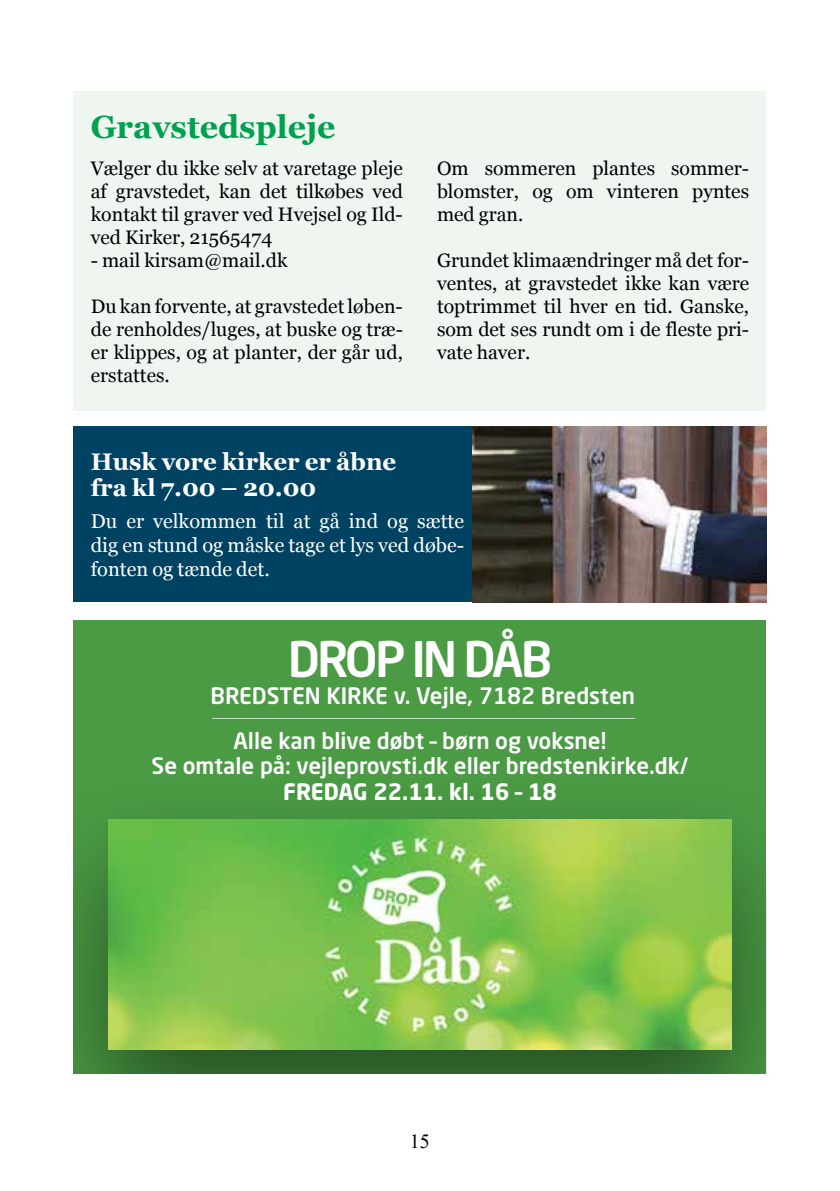
<style>
.page{position:relative;width:840px;height:1191px;background:#fff}
.page>*{position:absolute;margin:0;border:0;box-sizing:border-box;transform-origin:0 0}
.t1{font:500 48.4px "Neo Sans Std";letter-spacing:-.06em;color:#fff}
.t2{font:700 32px "Georgia";color:#00a051}
.t3{font:700 24px/26px "Georgia";color:#fff}
.t4{font:500 22.4px/44.4px "Neo Sans Std";color:#fff;text-align:center}
.t5{font:700 22.4px "Neo Sans Std";color:#fff}
.t6{font:20px/24px "Georgia";color:#fff;text-align:justify}
.t7{font:20px "Times New Roman";color:#000}
.t8{font:19.6px/23px "Georgia";color:#000;text-align:justify}
</style>
<div class="page">
<div style="left:74px;top:91px;width:691px;height:319px;background:#eef6ef"></div>
<div style="left:74px;top:427px;width:691px;height:175px;background:#004261"></div>
<img style="left:472px;top:427px;width:293px;height:175px">
<div style="left:74px;top:620px;width:691px;height:453px;background:#4a9b44"></div>
<div style="left:74px;top:772px;width:691px;height:301px;background:#000;opacity:.48"></div>
<img style="left:109px;top:819px;width:622px;height:231px">
<hr style="left:212px;top:718px;width:422px;height:1px;background:#fff">
<h2 class="t2" style="left:91px;top:103px;width:246px">Gravstedspleje</h2>
<p class="t8" style="left:91px;top:156px;width:313px">Vælger du ikke selv at varetage pleje af gravstedet, kan det tilkøbes ved kontakt til graver ved Hvejsel og Ild&shy;ved Kirker, 21565474</p>
<p class="t8" style="left:91px;top:248px;width:198px">- mail kirsam@mail.dk</p>
<p class="t8" style="left:91px;top:294px;width:313px">Du kan forvente, at gravstedet løben&shy;de renholdes/luges, at buske og træ&shy;er klippes, og at planter, der går ud, erstattes.</p>
<p class="t8" style="left:437px;top:156px;width:313px">Om sommeren plantes sommer&shy;blomster, og om vinteren pyntes med gran.</p>
<p class="t8" style="left:437px;top:248px;width:313px">Grundet klimaændringer må det for&shy;ventes, at gravstedet ikke kan være toptrimmet til hver en tid. Ganske, som det ses rundt om i de fleste pri&shy;vate haver.</p>
<p class="t3" style="left:91px;top:447px;width:307px">Husk vore kirker er åbne fra kl 7.00 – 20.00</p>
<p class="t6" style="left:91px;top:508px;width:374px">Du er velkommen til at gå ind og sætte dig en stund og måske tage et lys ved døbe&shy;fonten og tænde det.</p>
<h1 class="t1" style="left:287px;top:629px;width:266px">DROP IN DÅB</h1>
<p class="t4" style="left:210px;top:673px;width:426px">BREDSTEN KIRKE v. Vejle, 7182 Bredsten<br>Alle kan blive døbt – børn og voksne!</p>
<p class="t4" style="left:151px;top:743px;width:538px">Se omtale på: vejleprovsti.dk eller bredstenkirke.dk/</p>
<p class="t5" style="left:283px;top:777px;width:275px">FREDAG 22.11. kl. 16 – 18</p>
<p class="t7" style="left:410px;top:1127px;width:21px">15</p>
</div>
